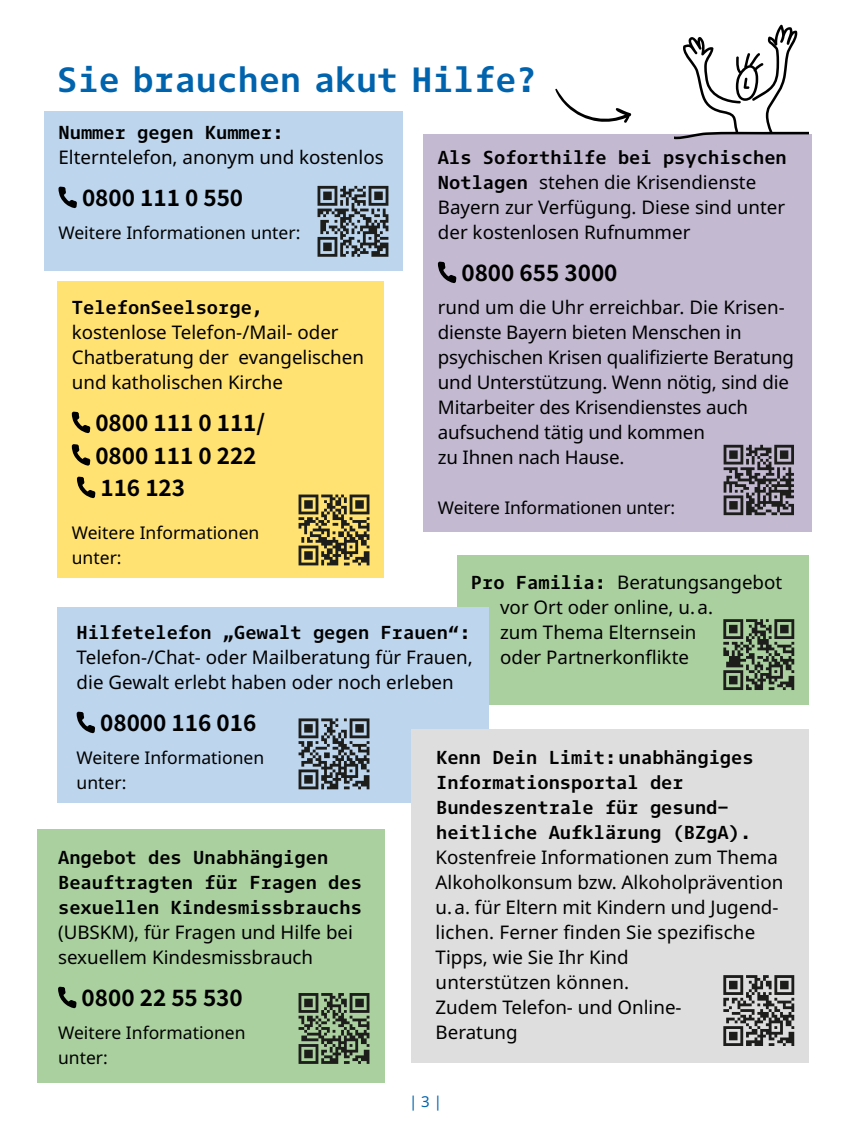
<style>
.page{position:relative;width:851px;height:1134px;background:#fff}
.page>*{position:absolute;margin:0;border:0;box-sizing:border-box;transform-origin:0 0}
.t1{font:700 35px "Dico Code Two";color:#0063ad}
.t2{font:700 22.5px/32.5px "Noto Sans HK";color:#000}
.t3{font:18.75px/25px "Noto Sans";color:#000}
.t4{font:700 18.75px/25px "Dico Code Two";color:#000}
.t5{font:17.5px/25px "Noto Sans";color:#000}
.t6{font:15px "Noto Sans";color:#0063ad}
.s1{font-family:"Dico Code Two";font-weight:700}
.s2{font-family:"Noto Sans";font-weight:400}
</style>
<div class="page">
<div style="left:423px;top:134px;width:388px;height:397px;background:#c3bad2"></div>
<div style="left:456px;top:555px;width:352px;height:150px;background:#aad09f"></div>
<svg style="left:555px;top:88px;width:76px;height:35px"></svg>
<div style="left:57px;top:608px;width:431px;height:195px;background:#bdd5ed"></div>
<div style="left:37px;top:829px;width:348px;height:253px;background:#aad09f"></div>
<svg style="left:77px;top:712px;width:18px;height:21px"></svg>
<svg style="left:58px;top:987px;width:19px;height:21px"></svg>
<svg style="left:674px;top:25px;width:134px;height:114px"></svg>
<div style="left:57px;top:281px;width:326px;height:297px;background:#ffe271"></div>
<svg style="left:438px;top:262px;width:18px;height:21px"></svg>
<div style="left:411px;top:729px;width:397px;height:334px;background:#dfdede"></div>
<div style="left:44px;top:111px;width:359px;height:159px;background:#bdd5ed"></div>
<svg style="left:58px;top:187px;width:19px;height:21px"></svg>
<svg style="left:317px;top:186px;width:71px;height:71px"></svg>
<svg style="left:72px;top:412px;width:18px;height:21px"></svg>
<svg style="left:72px;top:444px;width:18px;height:22px"></svg>
<svg style="left:77px;top:477px;width:18px;height:21px"></svg>
<svg style="left:298px;top:494px;width:71px;height:71px"></svg>
<svg style="left:723px;top:619px;width:71px;height:71px"></svg>
<svg style="left:298px;top:718px;width:71px;height:71px"></svg>
<svg style="left:298px;top:993px;width:71px;height:71px"></svg>
<svg style="left:723px;top:975px;width:71px;height:71px"></svg>
<svg style="left:723px;top:445px;width:70px;height:70px"></svg>
<h2 class="t1" style="left:57px;top:56px;width:482px">Sie brauchen akut Hilfe?</h2>
<p class="t4" style="left:58px;top:119px;width:227px">Nummer gegen Kummer:</p>
<p class="t3" style="left:58px;top:145px;width:326px">Elterntelefon, anonym und kostenlos</p>
<p class="t2" style="left:82px;top:182px;width:163px">0800 111 0 550</p>
<p class="t5" style="left:58px;top:220px;width:243px">Weitere Informationen unter:</p>
<p class="t3" style="left:72px;top:295px;width:294px"><span class="s1">TelefonSeelsorge,<br></span>kostenlose Telefon-/Mail- oder<br>Chatberatung der evangelischen und katholischen Kirche</p>
<p class="t2" style="left:95px;top:407px;width:171px">0800 111 0 111/<br>0800 111 0 222</p>
<p class="t2" style="left:100px;top:472px;width:86px">116 123</p>
<p class="t5" style="left:72px;top:520px;width:189px">Weitere Informationen unter:</p>
<p class="t3" style="left:438px;top:145px;width:350px"><span class="s1">Als Soforthilfe bei psychischen Notlagen</span> stehen die Krisendienste Bayern zur Verfügung. Diese sind unter der kostenlosen Rufnummer</p>
<p class="t2" style="left:461px;top:257px;width:157px">0800 655 3000</p>
<p class="t3" style="left:438px;top:295px;width:357px">rund um die Uhr erreichbar. Die Krisen&shy;dienste Bayern bieten Menschen in psychischen Krisen qualifizierte Beratung und Unterstützung. Wenn nötig, sind die Mitarbeiter des Krisendienstes auch aufsuchend tätig und kommen<br>zu Ihnen nach Hause.</p>
<p class="t5" style="left:438px;top:495px;width:239px">Weitere Informationen unter:</p>
<p class="t3" style="left:500px;top:570px;width:283px;text-indent:-29px"><span class="s1">Pro Familia:</span> Beratungsangebot vor Ort oder online, u.a.<br>zum Thema Elternsein<br>oder Partnerkonflikte</p>
<p class="t3" style="left:77px;top:620px;width:397px;text-align:justify"><span class="s1">Hilfetelefon „Gewalt gegen Frauen“:<br></span>Telefon-/Chat- oder Mailberatung für Frauen, die Gewalt erlebt haben oder noch erleben</p>
<p class="t2" style="left:100px;top:707px;width:157px">08000 116 016</p>
<p class="t5" style="left:77px;top:745px;width:189px">Weitere Informationen unter:</p>
<p class="t4" style="left:436px;top:744px;width:319px">Kenn Dein Limit:unabhängiges<br>Informationsportal der<br>Bundeszentrale für gesund&shy;heitliche Aufklärung (BZgA).</p>
<p class="t3" style="left:435px;top:845px;width:349px">Kostenfreie Informationen zum Thema<br>Alkoholkonsum bzw. Alkoholprävention u.a. für Eltern mit Kindern und Jugend&shy;lichen. Ferner finden Sie spezifische<br>Tipps, wie Sie Ihr Kind<br>unterstützen können.<br>Zudem Telefon- und Online-<br>Beratung</p>
<p class="t4" style="left:58px;top:844px;width:305px">Angebot des Unabhängigen<br>Beauftragten für Fragen des sexuellen Kindesmissbrauchs <span class="s2">(UBSKM), für Fragen und Hilfe bei sexuellem Kindesmissbrauch</span></p>
<p class="t2" style="left:82px;top:982px;width:163px">0800 22 55 530</p>
<p class="t5" style="left:58px;top:1020px;width:189px">Weitere Informationen unter:</p>
<p class="t6" style="left:409px;top:1090px;width:34px">| 3 |</p>
</div>
